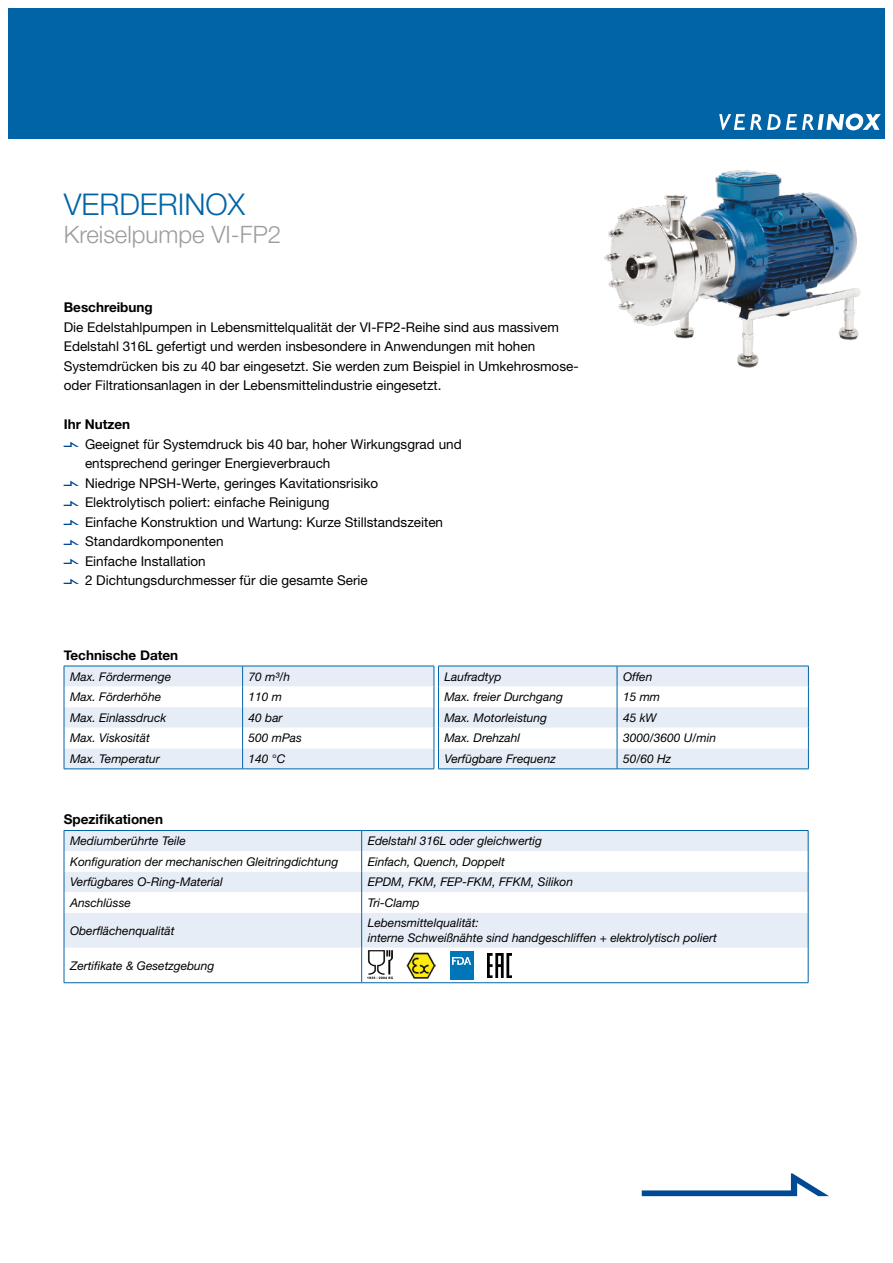
<style>
.page{position:relative;width:893px;height:1263px;background:#fff}
.page>*{position:absolute;margin:0;border:0;box-sizing:border-box;transform-origin:0 0}
.t1{font:300 30px "Helvetica Neue LT Std";color:#0064a7}
.t2{font:300 24px "Helvetica Neue LT Std";color:#9d9d9c}
.t3{font:13.5px/19.5px "Helvetica Neue LT Std";color:#000}
.t4{font:700 13.5px "Helvetica Neue";color:#000}
.t5{font:700 13.5px "Helvetica Neue LT Std";color:#000}
.t6{font:italic 12px/14.4px "Helvetica Neue LT Std";color:#000}
.s1{font-family:"The Verder Bullit";font-size:13.8px;color:#004994}
</style>
<div class="page">
<div style="left:9px;top:9px;width:875px;height:130px;background:#0064a7"></div>
<svg style="left:642px;top:1173px;width:187px;height:23px"></svg>
<img style="left:604px;top:170px;width:257px;height:198px">
<svg style="left:719px;top:114px;width:162px;height:16px"></svg>
<div style="left:65px;top:667px;width:743px;height:102px;background:#e7edf7"></div>
<svg style="left:65px;top:686px;width:743px;height:62px"></svg>
<hr style="left:64px;top:666px;width:179px;height:1px;background:#0064a7">
<hr style="left:243px;top:666px;width:191px;height:1px;background:#0064a7">
<hr style="left:438px;top:666px;width:179px;height:1px;background:#0064a7">
<hr style="left:617px;top:666px;width:192px;height:1px;background:#0064a7">
<svg style="left:64px;top:666px;width:1px;height:103px"></svg>
<svg style="left:808px;top:666px;width:1px;height:103px"></svg>
<hr style="left:64px;top:769px;width:179px;height:1px;background:#0064a7">
<hr style="left:243px;top:769px;width:191px;height:1px;background:#0064a7">
<hr style="left:438px;top:769px;width:179px;height:1px;background:#0064a7">
<hr style="left:617px;top:769px;width:192px;height:1px;background:#0064a7">
<svg style="left:242px;top:666px;width:1px;height:103px"></svg>
<svg style="left:434px;top:666px;width:5px;height:103px"></svg>
<svg style="left:617px;top:666px;width:1px;height:103px"></svg>
<div style="left:65px;top:831px;width:743px;height:20px;background:#e7edf7"></div>
<svg style="left:65px;top:851px;width:743px;height:131px"></svg>
<hr style="left:64px;top:830px;width:298px;height:1px;background:#0064a7">
<hr style="left:362px;top:830px;width:446px;height:1px;background:#0064a7">
<svg style="left:64px;top:831px;width:1px;height:82px"></svg>
<svg style="left:808px;top:831px;width:1px;height:82px"></svg>
<hr style="left:64px;top:913px;width:1px;height:35px;background:#0064a7">
<hr style="left:808px;top:913px;width:1px;height:35px;background:#0064a7">
<hr style="left:64px;top:948px;width:1px;height:34px;background:#0064a7">
<hr style="left:808px;top:948px;width:1px;height:34px;background:#0064a7">
<hr style="left:64px;top:982px;width:298px;height:1px;background:#0064a7">
<hr style="left:362px;top:982px;width:446px;height:1px;background:#0064a7">
<svg style="left:361px;top:831px;width:1px;height:82px"></svg>
<hr style="left:361px;top:913px;width:1px;height:35px;background:#0064a7">
<hr style="left:361px;top:948px;width:1px;height:34px;background:#0064a7">
<img style="left:367px;top:951px;width:25px;height:28px">
<img style="left:406px;top:952px;width:30px;height:26px">
<img style="left:487px;top:953px;width:25px;height:24px">
<div style="left:450px;top:951px;width:23px;height:29px;background:#0076b8"></div>
<svg style="left:452px;top:957px;width:19px;height:8px"></svg>
<h1 class="t1" style="left:64px;top:185px;width:183px">VERDERINOX</h1>
<h2 class="t2" style="left:64px;top:220px;width:219px">Kreiselpumpe VI-FP2</h2>
<p class="t5" style="left:64px;top:299px;width:91px">Beschreibung</p>
<p class="t3" style="left:64px;top:317px;width:516px">Die Edelstahlpumpen in Lebensmittelqualität der VI-FP2-Reihe sind aus massivem Edelstahl 316L gefertigt und werden insbesondere in Anwendungen mit hohen Systemdrücken bis zu 40 bar eingesetzt. Sie werden zum Beispiel in Umkehrosmose&shy;oder Filtrationsanlagen in der Lebensmittelindustrie eingesetzt.</p>
<p class="t5" style="left:64px;top:416px;width:68px">Ihr Nutzen</p>
<p class="t3" style="left:64px;top:434px;width:399px"><span class="s1">V</span> Geeignet für Systemdruck bis 40 bar, hoher Wirkungsgrad und</p>
<p class="t3" style="left:85px;top:453px;width:247px">entsprechend geringer Energieverbrauch</p>
<p class="t3" style="left:64px;top:473px;width:316px"><span class="s1">V</span> Niedrige NPSH-Werte, geringes Kavitationsrisiko</p>
<p class="t3" style="left:64px;top:492px;width:267px"><span class="s1">V</span> Elektrolytisch poliert: einfache Reinigung</p>
<p class="t3" style="left:64px;top:512px;width:381px"><span class="s1">V</span> Einfache Konstruktion und Wartung: Kurze Stillstandszeiten</p>
<p class="t3" style="left:64px;top:531px;width:161px"><span class="s1">V</span> Standardkomponenten</p>
<p class="t3" style="left:64px;top:551px;width:144px"><span class="s1">V</span> Einfache Installation</p>
<p class="t3" style="left:64px;top:570px;width:306px"><span class="s1">V</span> 2 Dichtungsdurchmesser für die gesamte Serie</p>
<p class="t4" style="left:64px;top:644px;width:116px">Technische Daten</p>
<p class="t6" style="left:70px;top:669px;width:103px">Max. Fördermenge</p>
<p class="t6" style="left:249px;top:669px;width:43px">70 m³/h</p>
<p class="t6" style="left:444px;top:669px;width:59px">Laufradtyp</p>
<p class="t6" style="left:623px;top:669px;width:31px">Offen</p>
<p class="t6" style="left:70px;top:689px;width:93px">Max. Förderhöhe</p>
<p class="t6" style="left:249px;top:689px;width:35px">110 m</p>
<p class="t6" style="left:444px;top:689px;width:120px">Max. freier Durchgang</p>
<p class="t6" style="left:623px;top:689px;width:39px">15 mm</p>
<p class="t6" style="left:70px;top:710px;width:98px">Max. Einlassdruck</p>
<p class="t6" style="left:249px;top:710px;width:36px">40 bar</p>
<p class="t6" style="left:444px;top:710px;width:104px">Max. Motorleistung</p>
<p class="t6" style="left:623px;top:710px;width:35px">45 kW</p>
<p class="t6" style="left:70px;top:731px;width:81px">Max. Viskosität</p>
<p class="t6" style="left:249px;top:731px;width:55px">500 mPas</p>
<p class="t6" style="left:444px;top:731px;width:77px">Max. Drehzahl</p>
<p class="t6" style="left:623px;top:731px;width:94px">3000/3600 U/min</p>
<p class="t6" style="left:70px;top:751px;width:91px">Max. Temperatur</p>
<p class="t6" style="left:249px;top:751px;width:38px">140 °C</p>
<p class="t6" style="left:444px;top:751px;width:113px">Verfügbare Frequenz</p>
<p class="t6" style="left:623px;top:751px;width:50px">50/60 Hz</p>
<p class="t4" style="left:64px;top:809px;width:101px">Spezifikationen</p>
<p class="t6" style="left:70px;top:833px;width:118px">Mediumberührte Teile</p>
<p class="t6" style="left:368px;top:833px;width:176px">Edelstahl 316L oder gleichwertig</p>
<p class="t6" style="left:70px;top:854px;width:270px">Konfiguration der mechanischen Gleitringdichtung</p>
<p class="t6" style="left:368px;top:854px;width:139px">Einfach, Quench, Doppelt</p>
<p class="t6" style="left:70px;top:874px;width:154px">Verfügbares O-Ring-Material</p>
<p class="t6" style="left:368px;top:874px;width:207px">EPDM, FKM, FEP-FKM, FFKM, Silikon</p>
<p class="t6" style="left:70px;top:895px;width:62px">Anschlüsse</p>
<p class="t6" style="left:368px;top:895px;width:54px">Tri-Clamp</p>
<p class="t6" style="left:70px;top:923px;width:106px">Oberflächenqualität</p>
<p class="t6" style="left:368px;top:916px;width:351px">Lebensmittelqualität:<br>interne Schweißnähte sind handgeschliffen + elektrolytisch poliert</p>
<p class="t6" style="left:70px;top:958px;width:146px">Zertifikate &amp; Gesetzgebung</p>
</div>
